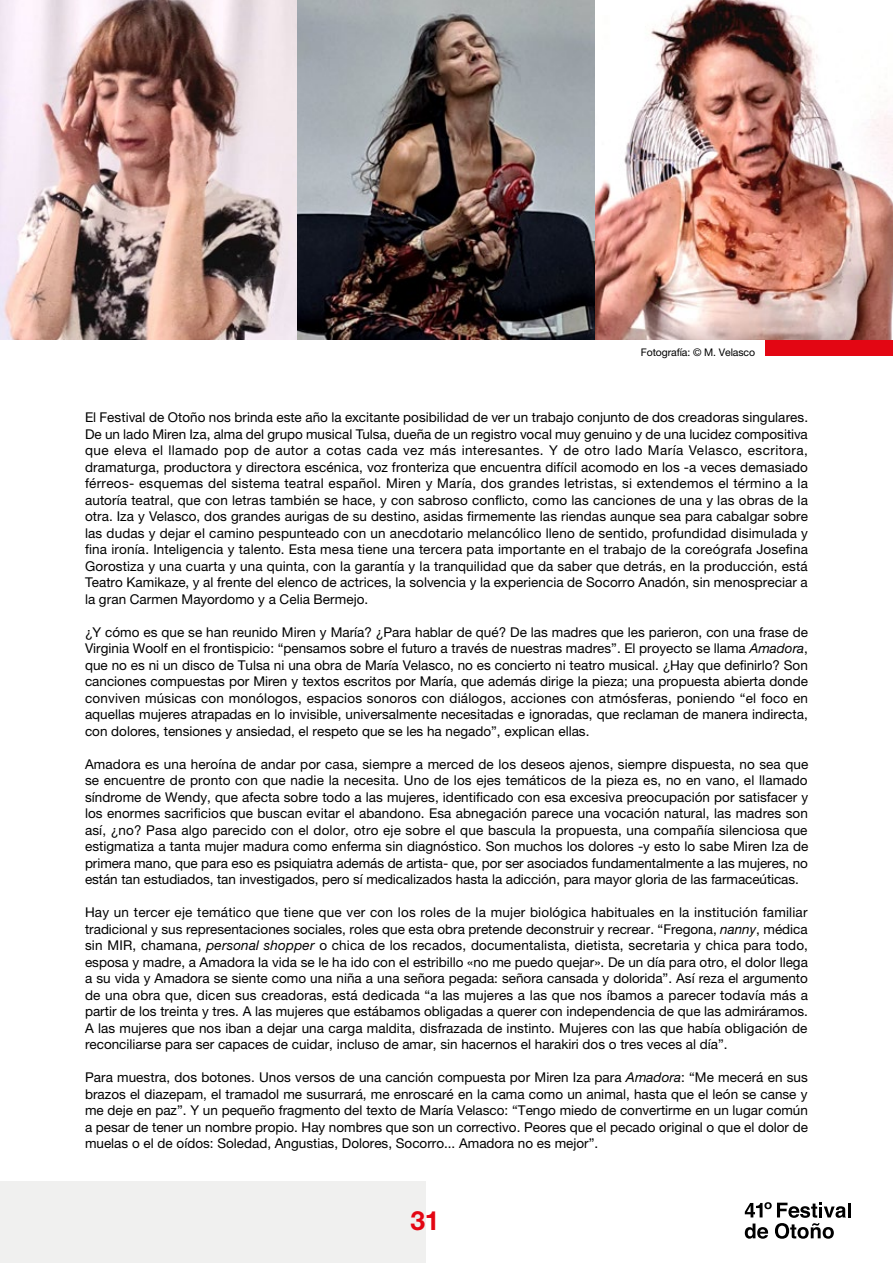
<style>
.page{position:relative;width:893px;height:1263px;background:#fff}
.page>*{position:absolute;margin:0;border:0;box-sizing:border-box;transform-origin:0 0}
.t1{font:700 26.55px "Helvetica Neue LT Pro";color:#e30613}
.t2{font:13.5px/16.5px "Helvetica Neue LT Pro";color:#000;text-align:justify}
.t3{font:10.5px "Helvetica Neue LT Pro";letter-spacing:-.01em;color:#000}
.s1{font-style:italic}
</style>
<div class="page">
<div style="left:0;top:1181px;width:425px;height:82px;background:#f0f0ef"></div>
<div style="left:765px;top:291px;width:128px;height:65px;background:#e30613"></div>
<hr style="left:848px;top:1203px;width:3px;height:14px;background:#000">
<svg style="left:745px;top:1202px;width:101px;height:37px"></svg>
<img style="left:0;top:0;width:893px;height:340px">
<p class="t3" style="left:641px;top:346px;width:116px">Fotografía: © M. Velasco</p>
<p class="t2" style="left:85px;top:409px;width:724px">El Festival de Otoño nos brinda este año la excitante posibilidad de ver un trabajo conjunto de dos creadoras singulares.<br>De un lado Miren Iza, alma del grupo musical Tulsa, dueña de un registro vocal muy genuino y de una lucidez compositiva que eleva el llamado pop de autor a cotas cada vez más interesantes. Y de otro lado María Velasco, escritora, dramaturga, productora y directora escénica, voz fronteriza que encuentra difícil acomodo en los -a veces demasiado férreos- esquemas del sistema teatral español. Miren y María, dos grandes letristas, si extendemos el término a la autoría teatral, que con letras también se hace, y con sabroso conflicto, como las canciones de una y las obras de la otra. Iza y Velasco, dos grandes aurigas de su destino, asidas firmemente las riendas aunque sea para cabalgar sobre las dudas y dejar el camino pespunteado con un anecdotario melancólico lleno de sentido, profundidad disimulada y fina ironía. Inteligencia y talento. Esta mesa tiene una tercera pata importante en el trabajo de la coreógrafa Josefina Gorostiza y una cuarta y una quinta, con la garantía y la tranquilidad que da saber que detrás, en la producción, está Teatro Kamikaze, y al frente del elenco de actrices, la solvencia y la experiencia de Socorro Anadón, sin menospreciar a la gran Carmen Mayordomo y a Celia Bermejo.</p>
<p class="t2" style="left:85px;top:623px;width:725px">¿Y cómo es que se han reunido Miren y María? ¿Para hablar de qué? De las madres que les parieron, con una frase de Virginia Woolf en el frontispicio: “pensamos sobre el futuro a través de nuestras madres”. El proyecto se llama <span class="s1">Amadora</span>, que no es ni un disco de Tulsa ni una obra de María Velasco, no es concierto ni teatro musical. ¿Hay que definirlo? Son canciones compuestas por Miren y textos escritos por María, que además dirige la pieza; una propuesta abierta donde conviven músicas con monólogos, espacios sonoros con diálogos, acciones con atmósferas, poniendo “el foco en aquellas mujeres atrapadas en lo invisible, universalmente necesitadas e ignoradas, que reclaman de manera indirecta, con dolores, tensiones y ansiedad, el respeto que se les ha negado”, explican ellas.</p>
<p class="t2" style="left:85px;top:755px;width:725px">Amadora es una heroína de andar por casa, siempre a merced de los deseos ajenos, siempre dispuesta, no sea que se encuentre de pronto con que nadie la necesita. Uno de los ejes temáticos de la pieza es, no en vano, el llamado síndrome de Wendy, que afecta sobre todo a las mujeres, identificado con esa excesiva preocupación por satisfacer y los enormes sacrificios que buscan evitar el abandono. Esa abnegación parece una vocación natural, las madres son así, ¿no? Pasa algo parecido con el dolor, otro eje sobre el que bascula la propuesta, una compañía silenciosa que estigmatiza a tanta mujer madura como enferma sin diagnóstico. Son muchos los dolores -y esto lo sabe Miren Iza de primera mano, que para eso es psiquiatra además de artista- que, por ser asociados fundamentalmente a las mujeres, no están tan estudiados, tan investigados, pero sí medicalizados hasta la adicción, para mayor gloria de las farmaceúticas.</p>
<p class="t2" style="left:85px;top:904px;width:724px">Hay un tercer eje temático que tiene que ver con los roles de la mujer biológica habituales en la institución familiar tradicional y sus representaciones sociales, roles que esta obra pretende deconstruir y recrear. “Fregona, <span class="s1">nanny</span>, médica sin MIR, chamana, <span class="s1">personal shopper</span> o chica de los recados, documentalista, dietista, secretaria y chica para todo, esposa y madre, a Amadora la vida se le ha ido con el estribillo «no me puedo quejar». De un día para otro, el dolor llega a su vida y Amadora se siente como una niña a una señora pegada: señora cansada y dolorida”. Así reza el argumento de una obra que, dicen sus creadoras, está dedicada “a las mujeres a las que nos íbamos a parecer todavía más a partir de los treinta y tres. A las mujeres que estábamos obligadas a querer con independencia de que las admiráramos.<br>A las mujeres que nos iban a dejar una carga maldita, disfrazada de instinto. Mujeres con las que había obligación de reconciliarse para ser capaces de cuidar, incluso de amar, sin hacernos el harakiri dos o tres veces al día”.</p>
<p class="t2" style="left:85px;top:1069px;width:724px">Para muestra, dos botones. Unos versos de una canción compuesta por Miren Iza para <span class="s1">Amadora</span>: “Me mecerá en sus brazos el diazepam, el tramadol me susurrará, me enroscaré en la cama como un animal, hasta que el león se canse y me deje en paz”. Y un pequeño fragmento del texto de María Velasco: “Tengo miedo de convertirme en un lugar común a pesar de tener un nombre propio. Hay nombres que son un correctivo. Peores que el pecado original o que el dolor de muelas o el de oídos: Soledad, Angustias, Dolores, Socorro... Amadora no es mejor”.</p>
<h1 class="t1" style="left:411px;top:1204px;width:30px">31</h1>
</div>
